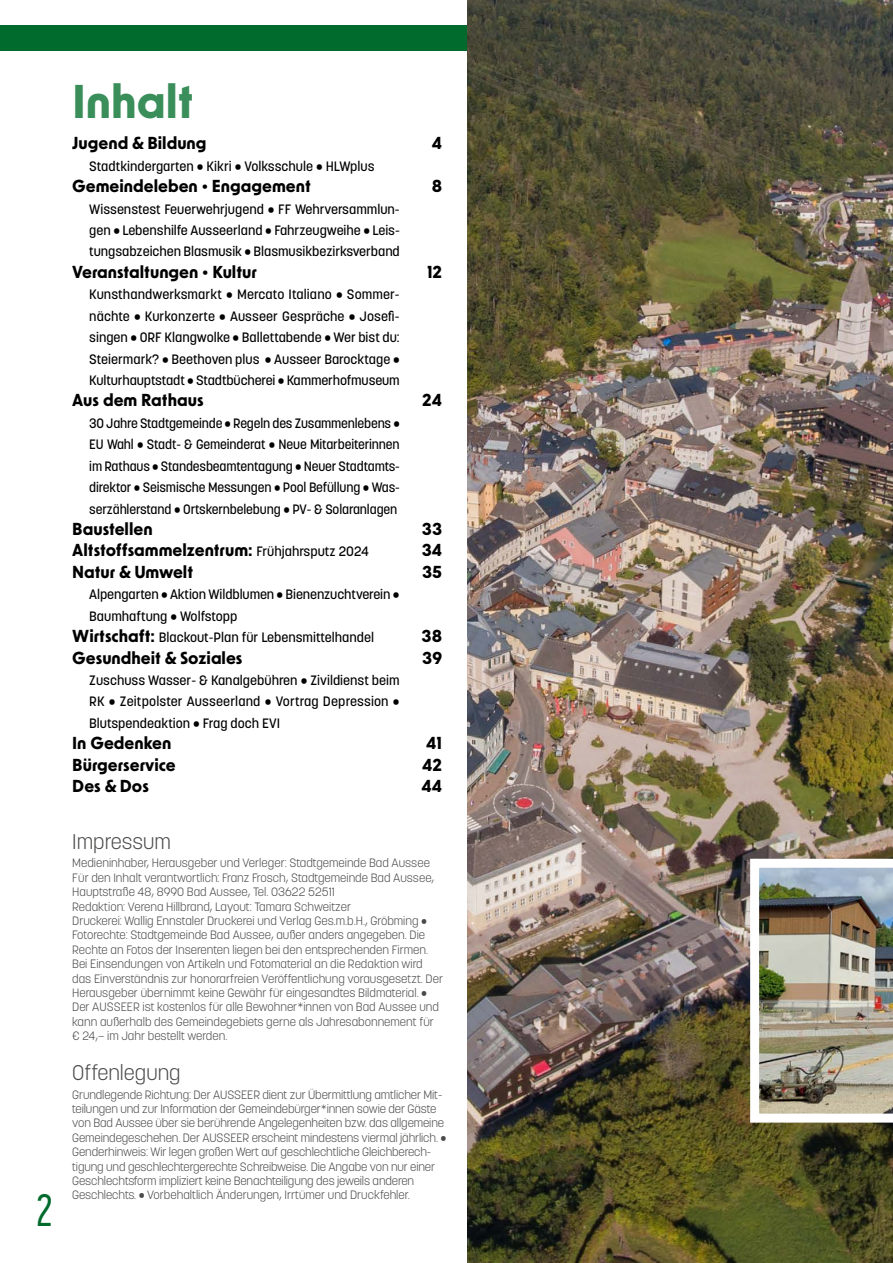
<style>
.page{position:relative;width:893px;height:1263px;background:#fff}
.page>*{position:absolute;margin:0;border:0;box-sizing:border-box;transform-origin:0 0}
.t1{font:700 45px "New Order";color:#3a8e5a}
.t2{font:500 45px "Korolev Compressed";color:#006b2d}
.t3{font:300 21px "Korolev";color:#4a4a49}
.t4{font:700 16.5px "New Order";color:#000}
.t5{font:500 13.5px/21.5px "Korolev";letter-spacing:-.01em;color:#000;text-align:justify}
.t6{font:300 12px/14.4px "Korolev";color:#4a4a49}
.s1{font-family:"Korolev";font-weight:500;font-size:13.5px}
.s2{font-family:"New Order";font-weight:700;font-size:16.5px}
</style>
<div class="page">
<div style="left:0;top:26px;width:517px;height:25px;background:#006b2d"></div>
<img style="left:468px;top:0;width:425px;height:1263px">
<img style="left:746px;top:854px;width:147px;height:273px">
<h1 class="t2" style="left:37px;top:1185px;width:18px">2</h1>
<h1 class="t1" style="left:72px;top:72px;width:123px">Inhalt</h1>
<h3 class="t4" style="left:72px;top:133px;width:136px">Jugend &amp; Bildung</h3>
<h3 class="t4" style="left:432px;top:133px;width:12px">4</h3>
<p class="t5" style="left:89px;top:155px;width:287px">Stadtkindergarten • Kikri • Volksschule • HLWplus</p>
<h3 class="t4" style="left:72px;top:175px;width:240px">Gemeindeleben • Engagement</h3>
<h3 class="t4" style="left:432px;top:175px;width:12px">8</h3>
<p class="t5" style="left:89px;top:198px;width:312px">Wissenstest Feuerwehrjugend • FF Wehrversammlun&shy;gen • Lebenshilfe Ausseerland • Fahrzeugweihe • Leis&shy;tungsabzeichen Blasmusik • Blasmusikbezirksverband</p>
<h3 class="t4" style="left:72px;top:261px;width:186px">Veranstaltungen • Kultur</h3>
<h3 class="t4" style="left:427px;top:261px;width:17px">12</h3>
<p class="t5" style="left:89px;top:284px;width:312px">Kunsthandwerksmarkt • Mercato Italiano • Sommer&shy;nächte • Kurkonzerte • Ausseer Gespräche • Josefi&shy;singen • ORF Klangwolke • Ballettabende • Wer bist du:<br>Steiermark? • Beethoven plus • Ausseer Barocktage • Kulturhauptstadt • Stadtbücherei • Kammerhofmuseum</p>
<h3 class="t4" style="left:72px;top:390px;width:133px">Aus dem Rathaus</h3>
<h3 class="t4" style="left:422px;top:390px;width:21px">24</h3>
<p class="t5" style="left:89px;top:412px;width:312px">30 Jahre Stadtgemeinde • Regeln des Zusammenlebens • EU Wahl • Stadt- &amp; Gemeinderat • Neue Mitarbeiterinnen im Rathaus • Standesbeamtentagung • Neuer Stadtamts&shy;direktor • Seismische Messungen • Pool Befüllung • Was&shy;serzählerstand • Ortskernbelebung • PV- &amp; Solaranlagen</p>
<h3 class="t4" style="left:72px;top:518px;width:82px">Baustellen</h3>
<h3 class="t4" style="left:422px;top:518px;width:22px">33</h3>
<h3 class="t4" style="left:72px;top:540px;width:298px">Altstoffsammelzentrum: <span class="s1">Frühjahrsputz 2024</span></h3>
<h3 class="t4" style="left:422px;top:540px;width:22px">34</h3>
<h3 class="t4" style="left:72px;top:561px;width:122px">Natur &amp; Umwelt</h3>
<h3 class="t4" style="left:422px;top:561px;width:22px">35</h3>
<p class="t5" style="left:89px;top:584px;width:312px">Alpengarten • Aktion Wildblumen • Bienenzuchtverein •</p>
<p class="t5" style="left:89px;top:605px;width:150px">Baumhaftung • Wolfstopp</p>
<p class="t5" style="left:72px;top:627px;width:303px"><span class="s2">Wirtschaft:</span> Blackout-Plan für Lebensmittelhandel</p>
<h3 class="t4" style="left:422px;top:625px;width:22px">38</h3>
<h3 class="t4" style="left:72px;top:647px;width:172px">Gesundheit &amp; Soziales</h3>
<h3 class="t4" style="left:422px;top:647px;width:22px">39</h3>
<p class="t5" style="left:89px;top:669px;width:312px">Zuschuss Wasser- &amp; Kanalgebühren • Zivildienst beim RK • Zeitpolster Ausseerland • Vortrag Depression • Blutspendeaktion • Frag doch EVI</p>
<h3 class="t4" style="left:72px;top:732px;width:100px">In Gedenken</h3>
<h3 class="t4" style="left:426px;top:732px;width:17px">41</h3>
<h3 class="t4" style="left:72px;top:754px;width:105px">Bürgerservice</h3>
<h3 class="t4" style="left:422px;top:754px;width:21px">42</h3>
<h3 class="t4" style="left:72px;top:775px;width:78px">Des &amp; Dos</h3>
<h3 class="t4" style="left:422px;top:775px;width:22px">44</h3>
<h2 class="t3" style="left:72px;top:828px;width:100px">Impressum</h2>
<p class="t6" style="left:72px;top:856px;width:372px">Medieninhaber, Herausgeber und Verleger: Stadtgemeinde Bad Aussee Für den Inhalt verantwortlich: Franz Frosch, Stadtgemeinde Bad Aussee, Hauptstraße 48, 8990 Bad Aussee, Tel. 03622 52511<br>Redaktion: Verena Hillbrand, Layout: Tamara Schweitzer<br>Druckerei: Wallig Ennstaler Druckerei und Verlag Ges.m.b.H., Gröbming • Fotorechte: Stadtgemeinde Bad Aussee, außer anders angegeben. Die Rechte an Fotos der Inserenten liegen bei den entsprechenden Firmen.<br>Bei Einsendungen von Artikeln und Fotomaterial an die Redaktion wird das Einverständnis zur honorarfreien Veröffentlichung vorausgesetzt. Der Herausgeber übernimmt keine Gewähr für eingesandtes Bildmaterial. • Der AUSSEER ist kostenlos für alle Bewohner*innen von Bad Aussee und kann außerhalb des Gemeindegebiets gerne als Jahresabonnement für € 24,– im Jahr bestellt werden.</p>
<h2 class="t3" style="left:72px;top:1059px;width:110px">Offenlegung</h2>
<p class="t6" style="left:72px;top:1087px;width:376px">Grundlegende Richtung: Der AUSSEER dient zur Übermittlung amtlicher Mit&shy;teilungen und zur Information der Gemeindebürger*innen sowie der Gäste von Bad Aussee über sie berührende Angelegenheiten bzw. das allgemeine Gemeindegeschehen. Der AUSSEER erscheint mindestens viermal jährlich. • Genderhinweis: Wir legen großen Wert auf geschlechtliche Gleichberech&shy;tigung und geschlechtergerechte Schreibweise. Die Angabe von nur einer Geschlechtsform impliziert keine Benachteiligung des jeweils anderen Geschlechts. • Vorbehaltlich Änderungen, Irrtümer und Druckfehler.</p>
</div>
